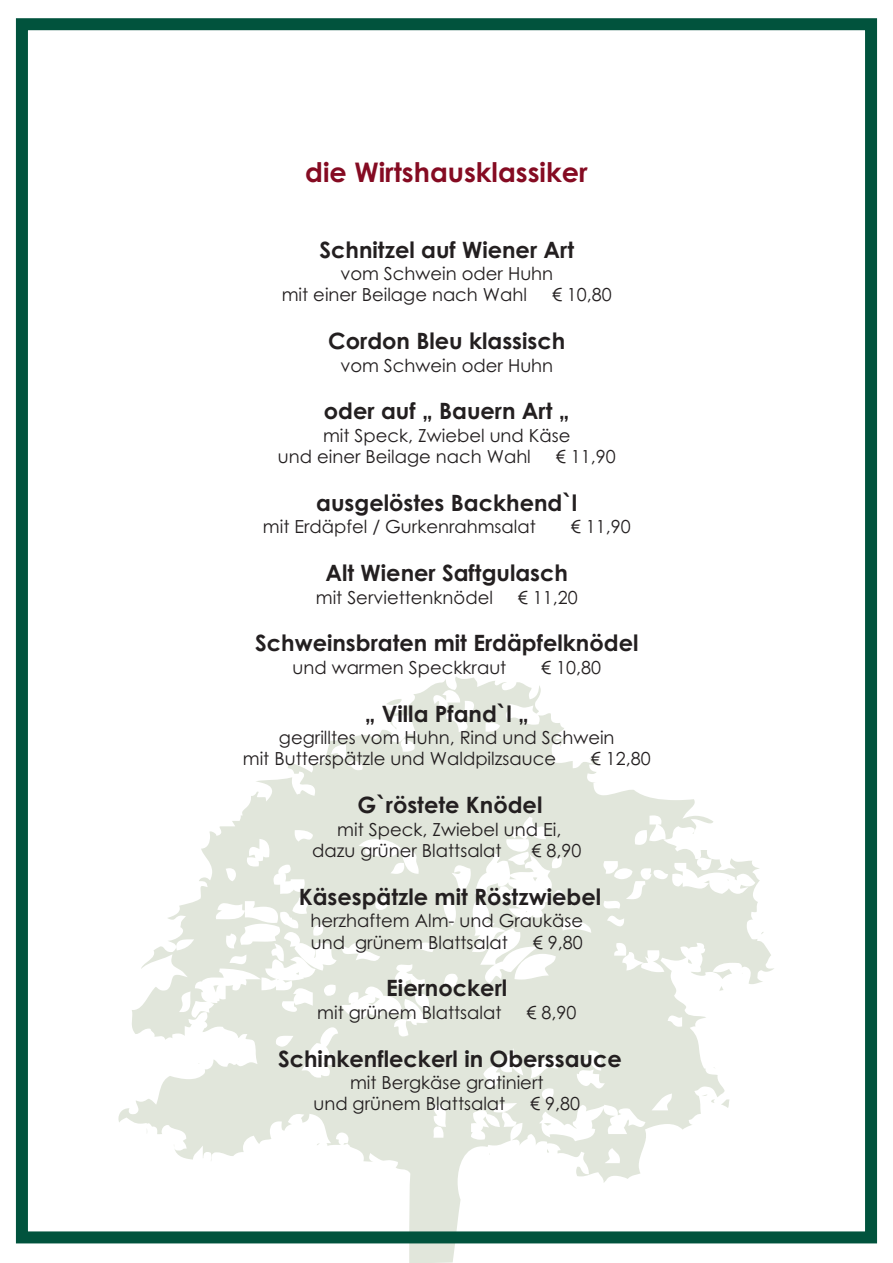
<style>
.page{position:relative;width:893px;height:1263px;background:#fff}
.page>*{position:absolute;margin:0;border:0;box-sizing:border-box;transform-origin:0 0}
.t1{font:700 27px "Century Gothic";color:#850b22}
.t2{font:700 22.5px "Century Gothic";color:#231f20}
.t3{font:18px/21.5px "Century Gothic";color:#231f20}
</style>
<div class="page">
<svg style="left:118px;top:677px;width:656px;height:586px"></svg>
<div style="left:16px;top:18px;width:861px;height:1225px;border:12px solid #01533d"></div>
<h1 class="t1" style="left:305px;top:161px;width:284px">die Wirtshausklassiker</h1>
<p class="t2" style="left:319px;top:241px;width:256px">Schnitzel auf Wiener Art</p>
<p class="t3" style="left:282px;top:264px;width:273px;text-indent:59px">vom Schwein oder Huhn mit einer Beilage nach Wahl</p>
<p class="t3" style="left:552px;top:286px;width:61px">€ 10,80</p>
<p class="t2" style="left:328px;top:332px;width:239px">Cordon Bleu klassisch</p>
<p class="t3" style="left:340px;top:356px;width:214px">vom Schwein oder Huhn</p>
<p class="t2" style="left:324px;top:402px;width:247px">oder auf „ Bauern Art „</p>
<p class="t3" style="left:278px;top:426px;width:294px;text-indent:45px">mit Speck, Zwiebel und Käse und einer Beilage nach Wahl</p>
<p class="t3" style="left:556px;top:448px;width:61px">€ 11,90</p>
<p class="t2" style="left:316px;top:494px;width:262px">ausgelöstes Backhend`l</p>
<p class="t3" style="left:263px;top:518px;width:274px">mit Erdäpfel / Gurkenrahmsalat</p>
<p class="t3" style="left:571px;top:518px;width:61px">€ 11,90</p>
<p class="t2" style="left:325px;top:564px;width:244px">Alt Wiener Saftgulasch</p>
<p class="t3" style="left:316px;top:588px;width:179px">mit Serviettenknödel</p>
<p class="t3" style="left:518px;top:588px;width:61px">€ 11,20</p>
<p class="t2" style="left:255px;top:634px;width:385px">Schweinsbraten mit Erdäpfelknödel</p>
<p class="t3" style="left:292px;top:658px;width:215px">und warmen Speckkraut</p>
<p class="t3" style="left:541px;top:658px;width:61px">€ 10,80</p>
<p class="t2" style="left:365px;top:705px;width:166px">„ Villa Pfand`l „</p>
<p class="t3" style="left:243px;top:728px;width:373px;text-indent:36px">gegrilltes vom Huhn, Rind und Schwein mit Butterspätzle und Waldpilzsauce</p>
<p class="t3" style="left:591px;top:750px;width:61px">€ 12,80</p>
<p class="t2" style="left:357px;top:796px;width:186px">G`röstete Knödel</p>
<p class="t3" style="left:312px;top:820px;width:251px;text-indent:25px">mit Speck, Zwiebel und Ei, dazu grüner Blattsalat</p>
<p class="t3" style="left:532px;top:841px;width:51px">€ 8,90</p>
<p class="t2" style="left:299px;top:888px;width:304px">Käsespätzle mit Röstzwiebel</p>
<p class="t3" style="left:310px;top:911px;width:274px">herzhaftem Alm- und Graukäse und grünem Blattsalat</p>
<p class="t3" style="left:533px;top:933px;width:51px">€ 9,80</p>
<p class="t2" style="left:386px;top:979px;width:123px">Eiernockerl</p>
<p class="t3" style="left:317px;top:1003px;width:186px">mit grünem Blattsalat</p>
<p class="t3" style="left:526px;top:1003px;width:51px">€ 8,90</p>
<p class="t2" style="left:278px;top:1050px;width:345px">Schinkenfleckerl in Oberssauce</p>
<p class="t3" style="left:313px;top:1073px;width:232px;text-indent:37px">mit Bergkäse gratiniert und grünem Blattsalat</p>
<p class="t3" style="left:530px;top:1095px;width:51px">€ 9,80</p>
</div>
